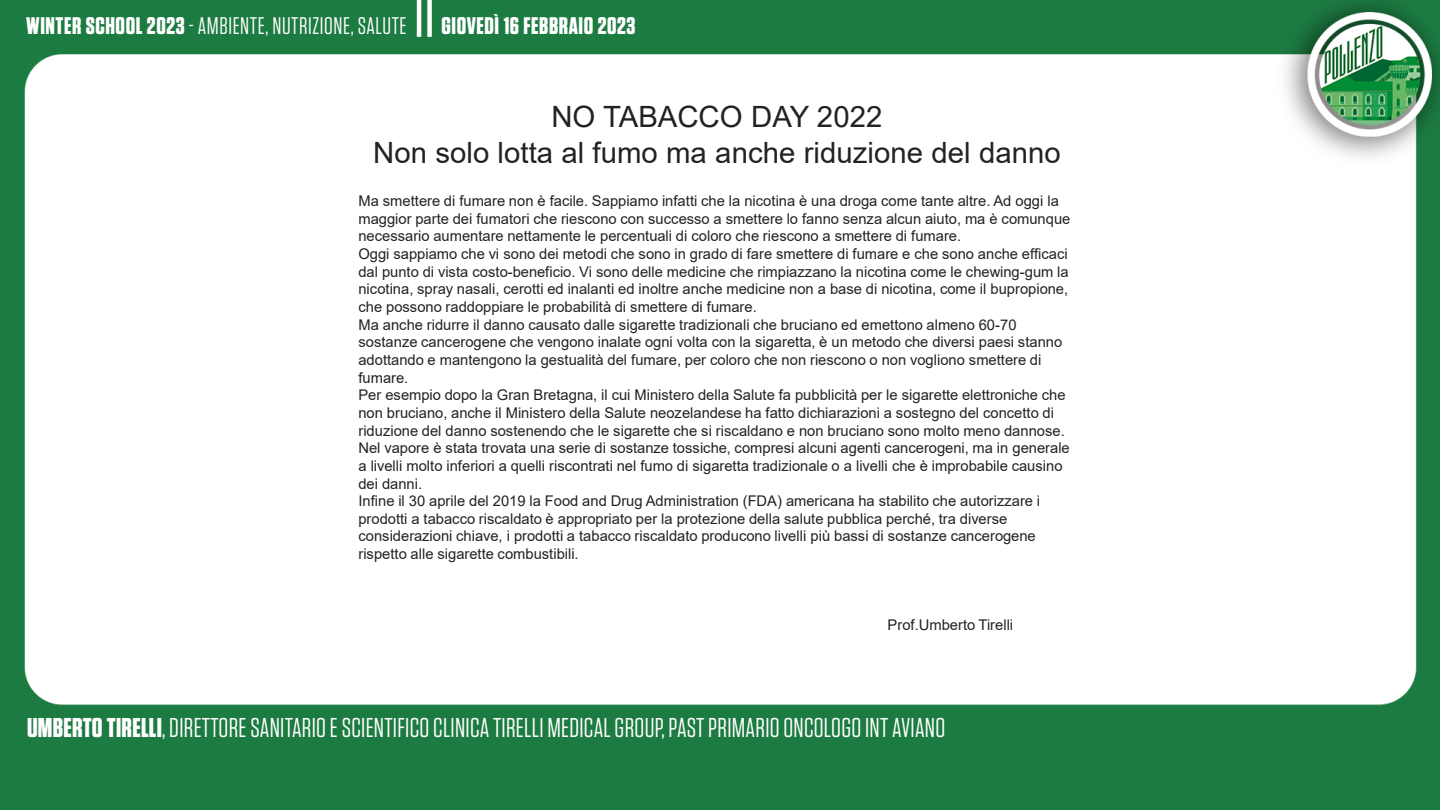
<style>
.page{position:relative;width:1440px;height:810px;background:#fff}
.page>*{position:absolute;margin:0;border:0;box-sizing:border-box;transform-origin:0 0}
.t1{font:29.33px/35.3px "Arial";color:#222;text-align:center}
.t2{font:27.15px "Tungsten";letter-spacing:.01em;color:#fff}
.t3{font:24px "Tungsten";letter-spacing:.025em;color:#fff}
.t4{font:700 24px "Tungsten";letter-spacing:.025em;color:#fff}
.t5{font:14.77px/17.6px "Arial";color:#222}
.s1{font-weight:700}
</style>
<div class="page">
<img style="left:0;top:0;width:1440px;height:810px">
<hr style="left:417px;top:0;width:4px;height:37px;background:#fff">
<div style="left:427px;top:0;width:5px;height:37px;background:#fff"></div>
<div style="left:342px;top:95px;width:756px;height:567px;background:#fff"></div>
<h3 class="t3" style="left:26px;top:14px;width:382px"><span class="s1">WINTER SCHOOL 2023</span> - AMBIENTE, NUTRIZIONE, SALUTE</h3>
<h3 class="t4" style="left:442px;top:13px;width:195px">GIOVEDÌ 16 FEBBRAIO 2023</h3>
<h1 class="t1" style="left:373px;top:99px;width:689px">NO TABACCO DAY 2022<br>Non solo lotta al fumo ma anche riduzione del danno</h1>
<p class="t5" style="left:358px;top:192px;width:713px">Ma smettere di fumare non è facile. Sappiamo infatti che la nicotina è una droga come tante altre. Ad oggi la maggior parte dei fumatori che riescono con successo a smettere lo fanno senza alcun aiuto, ma è comunque necessario aumentare nettamente le percentuali di coloro che riescono a smettere di fumare.<br>Oggi sappiamo che vi sono dei metodi che sono in grado di fare smettere di fumare e che sono anche efficaci dal punto di vista costo-beneficio. Vi sono delle medicine che rimpiazzano la nicotina come le chewing-gum la nicotina, spray nasali, cerotti ed inalanti ed inoltre anche medicine non a base di nicotina, come il bupropione, che possono raddoppiare le probabilità di smettere di fumare.<br>Ma anche ridurre il danno causato dalle sigarette tradizionali che bruciano ed emettono almeno 60-70 sostanze cancerogene che vengono inalate ogni volta con la sigaretta, è un metodo che diversi paesi stanno adottando e mantengono la gestualità del fumare, per coloro che non riescono o non vogliono smettere di fumare.<br>Per esempio dopo la Gran Bretagna, il cui Ministero della Salute fa pubblicità per le sigarette elettroniche che non bruciano, anche il Ministero della Salute neozelandese ha fatto dichiarazioni a sostegno del concetto di riduzione del danno sostenendo che le sigarette che si riscaldano e non bruciano sono molto meno dannose.<br>Nel vapore è stata trovata una serie di sostanze tossiche, compresi alcuni agenti cancerogeni, ma in generale a livelli molto inferiori a quelli riscontrati nel fumo di sigaretta tradizionale o a livelli che è improbabile causino dei danni.<br>Infine il 30 aprile del 2019 la Food and Drug Administration (FDA) americana ha stabilito che autorizzare i prodotti a tabacco riscaldato è appropriato per la protezione della salute pubblica perché, tra diverse considerazioni chiave, i prodotti a tabacco riscaldato producono livelli più bassi di sostanze cancerogene rispetto alle sigarette combustibili.</p>
<p class="t5" style="left:888px;top:616px;width:127px">Prof.Umberto Tirelli</p>
<h2 class="t2" style="left:27px;top:713px;width:920px"><span class="s1">UMBERTO TIRELLI</span>, DIRETTORE SANITARIO E SCIENTIFICO CLINICA TIRELLI MEDICAL GROUP, PAST PRIMARIO ONCOLOGO INT AVIANO</h2>
</div>
